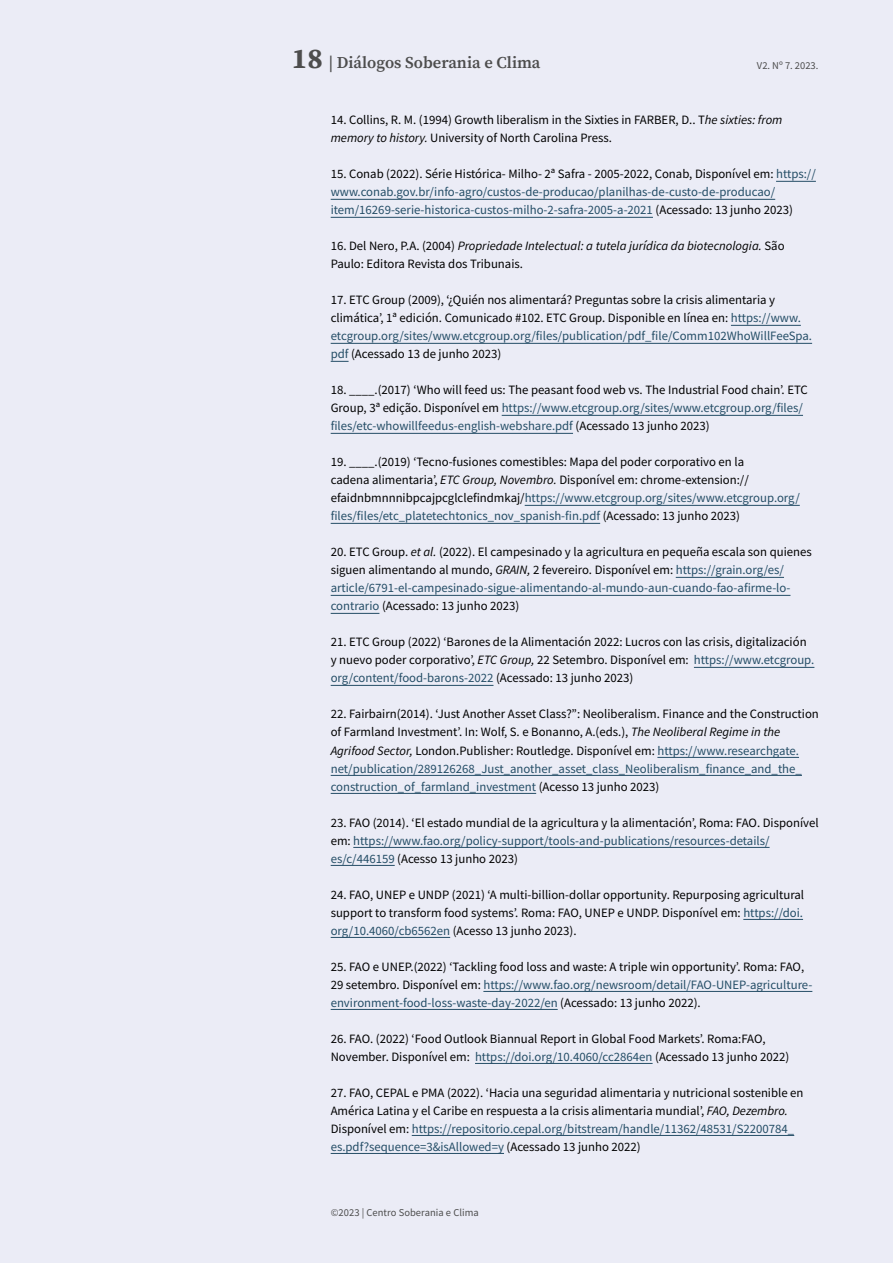
<style>
.page{position:relative;width:893px;height:1263px;background:#ebecf6}
.page>*{position:absolute;margin:0;border:0;box-sizing:border-box;transform-origin:0 0}
.t1{font:600 16.5px "Source Serif Pro";color:#4d4d4d}
.t2{font:12.75px/18px "Source Sans Pro";color:#000}
.t3{font:12.75px/18px "Source Sans Pro";color:#244d66}
.t4{font:10.5px "Source Sans Pro";letter-spacing:.005em;color:#4d4d4d}
.s1{font-weight:700;font-size:28.5px}
.s2{font-style:italic}
.s3{color:#000}
.s4{color:#244d66}
</style>
<div class="page">
<hr style="left:776px;top:181px;width:40px;height:1px;background:#244d66">
<hr style="left:331px;top:199px;width:444px;height:1px;background:#244d66">
<hr style="left:331px;top:217px;width:322px;height:1px;background:#244d66">
<hr style="left:731px;top:325px;width:70px;height:1px;background:#244d66">
<hr style="left:331px;top:343px;width:481px;height:1px;background:#244d66">
<svg style="left:331px;top:361px;width:18px;height:1px"></svg>
<hr style="left:502px;top:415px;width:301px;height:1px;background:#244d66">
<hr style="left:331px;top:433px;width:242px;height:1px;background:#244d66">
<hr style="left:525px;top:505px;width:275px;height:1px;background:#244d66">
<hr style="left:331px;top:523px;width:269px;height:1px;background:#244d66">
<hr style="left:676px;top:577px;width:108px;height:1px;background:#244d66">
<hr style="left:331px;top:595px;width:459px;height:1px;background:#244d66">
<hr style="left:331px;top:613px;width:48px;height:1px;background:#244d66">
<hr style="left:694px;top:667px;width:120px;height:1px;background:#244d66">
<hr style="left:331px;top:685px;width:162px;height:1px;background:#244d66">
<hr style="left:657px;top:757px;width:142px;height:1px;background:#244d66">
<hr style="left:331px;top:775px;width:471px;height:1px;background:#244d66">
<hr style="left:331px;top:793px;width:205px;height:1px;background:#244d66">
<hr style="left:353px;top:847px;width:417px;height:1px;background:#244d66">
<hr style="left:331px;top:865px;width:64px;height:1px;background:#244d66">
<hr style="left:743px;top:919px;width:60px;height:1px;background:#244d66">
<hr style="left:331px;top:937px;width:119px;height:1px;background:#244d66">
<hr style="left:483px;top:991px;width:329px;height:1px;background:#244d66">
<hr style="left:331px;top:1009px;width:227px;height:1px;background:#244d66">
<hr style="left:475px;top:1063px;width:178px;height:1px;background:#244d66">
<hr style="left:412px;top:1135px;width:382px;height:1px;background:#244d66">
<hr style="left:331px;top:1153px;width:173px;height:1px;background:#244d66">
<p class="t1" style="left:292px;top:52px;width:250px"><span class="s1">18</span> | Diálogos Soberania e Clima</p>
<p class="t4" style="left:757px;top:58px;width:63px">V2. Nº 7. 2023.</p>
<p class="t2" style="left:331px;top:111px;width:453px">14. Collins, R. M. (1994) Growth liberalism in the Sixties in FARBER, D.. T<span class="s2">he sixties: from memory to history.</span> University of North Carolina Press.</p>
<p class="t3" style="left:331px;top:165px;width:487px"><span class="s3">15. Conab (2022). Série Histórica- Milho- 2ª Safra - 2005-2022, Conab, Disponível em:</span> https:// www.conab.gov.br/info-agro/custos-de-producao/planilhas-de-custo-de-producao/ item/16269-serie-historica-custos-milho-2-safra-2005-a-2021 <span class="s3">(Acessado: 13 junho 2023)</span></p>
<p class="t2" style="left:331px;top:237px;width:455px">16. Del Nero, P.A. (2004) <span class="s2">Propriedade Intelectual: a tutela jurídica da biotecnologia.</span> São<br>Paulo: Editora Revista dos Tribunais.</p>
<p class="t2" style="left:331px;top:291px;width:483px">17. ETC Group (2009), ‘¿Quién nos alimentará? Preguntas sobre la crisis alimentaria y climática’, 1ª edición. Comunicado #102. ETC Group. Disponible en línea en: <span class="s4">https://www. etcgroup.org/sites/www.etcgroup.org/files/publication/pdf_file/Comm102WhoWillFeeSpa. pdf</span> (Acessado 13 de junho 2023)</p>
<p class="t2" style="left:331px;top:381px;width:479px">18. ____.(2017) ‘Who will feed us: The peasant food web vs. The Industrial Food chain’. ETC<br>Group, 3ª edição. Disponível em <span class="s4">https://www.etcgroup.org/sites/www.etcgroup.org/files/ files/etc-whowillfeedus-english-webshare.pdf</span> (Acessado 13 junho 2023)</p>
<p class="t2" style="left:331px;top:453px;width:471px">19. ____.(2019) ‘Tecno-fusiones comestibles: Mapa del poder corporativo en la<br>cadena alimentaria’, <span class="s2">ETC Group, Novembro.</span> Disponível em: chrome-extension:// efaidnbmnnnibpcajpcglclefindmkaj/<span class="s4">https://www.etcgroup.org/sites/www.etcgroup.org/ files/files/etc_platetechtonics_nov_spanish-fin.pdf</span> (Acessado: 13 junho 2023)</p>
<p class="t2" style="left:331px;top:543px;width:483px">20. ETC Group. <span class="s2">et al.</span> (2022). El campesinado y la agricultura en pequeña escala son quienes siguen alimentando al mundo, <span class="s2">GRAIN,</span> 2 fevereiro. Disponível em: <span class="s4">https://grain.org/es/ article/6791-el-campesinado-sigue-alimentando-al-mundo-aun-cuando-fao-afirme-lo&shy;contrario</span> (Acessado: 13 junho 2023)</p>
<p class="t2" style="left:331px;top:633px;width:485px">21. ETC Group (2022) ‘Barones de la Alimentación 2022: Lucros con las crisis, digitalización y nuevo poder corporativo’, <span class="s2">ETC Group,</span> 22 Setembro. Disponível em: <span class="s4">https://www.etcgroup. org/content/food-barons-2022</span> (Acessado: 13 junho 2023)</p>
<p class="t2" style="left:331px;top:705px;width:490px">22. Fairbairn(2014). ‘Just Another Asset Class?”: Neoliberalism. Finance and the Construction of Farmland Investment’. In: Wolf, S. e Bonanno, A.(eds.), <span class="s2">The Neoliberal Regime in the Agrifood Sector,</span> London.Publisher: Routledge. Disponível em: <span class="s4">https://www.researchgate. net/publication/289126268_Just_another_asset_class_Neoliberalism_finance_and_the_ construction_of_farmland_investment</span> (Acesso 13 junho 2023)</p>
<p class="t2" style="left:331px;top:813px;width:489px">23. FAO (2014). ‘El estado mundial de la agricultura y la alimentación’, Roma: FAO. Disponível em: <span class="s4">https://www.fao.org/policy-support/tools-and-publications/resources-details/ es/c/446159</span> (Acesso 13 junho 2023)</p>
<p class="t2" style="left:331px;top:885px;width:475px;text-align:justify">24. FAO, UNEP e UNDP (2021) ‘A multi-billion-dollar opportunity. Repurposing agricultural support to transform food systems’. Roma: FAO, UNEP e UNDP. Disponível em: <span class="s4">https://doi. org/10.4060/cb6562en</span> (Acesso 13 junho 2023).</p>
<p class="t2" style="left:331px;top:957px;width:483px">25. FAO e UNEP.(2022) ‘Tackling food loss and waste: A triple win opportunity’. Roma: FAO,<br>29 setembro. Disponível em: <span class="s4">https://www.fao.org/newsroom/detail/FAO-UNEP-agriculture&shy;environment-food-loss-waste-day-2022/en</span> (Acessado: 13 junho 2022).</p>
<p class="t2" style="left:331px;top:1029px;width:460px">26. FAO. (2022) ‘Food Outlook Biannual Report in Global Food Markets’. Roma:FAO,<br>November. Disponível em: <span class="s4">https://doi.org/10.4060/cc2864en</span> (Acessado 13 junho 2022)</p>
<p class="t2" style="left:331px;top:1083px;width:474px">27. FAO, CEPAL e PMA (2022). ‘Hacia una seguridad alimentaria y nutricional sostenible en América Latina y el Caribe en respuesta a la crisis alimentaria mundial’, <span class="s2">FAO, Dezembro.<br></span>Disponível em: <span class="s4">https://repositorio.cepal.org/bitstream/handle/11362/48531/S2200784_ es.pdf?sequence=3&amp;isAllowed=y</span> (Acessado 13 junho 2022)</p>
<p class="t4" style="left:331px;top:1205px;width:150px">©2023 | Centro Soberania e Clima</p>
</div>
